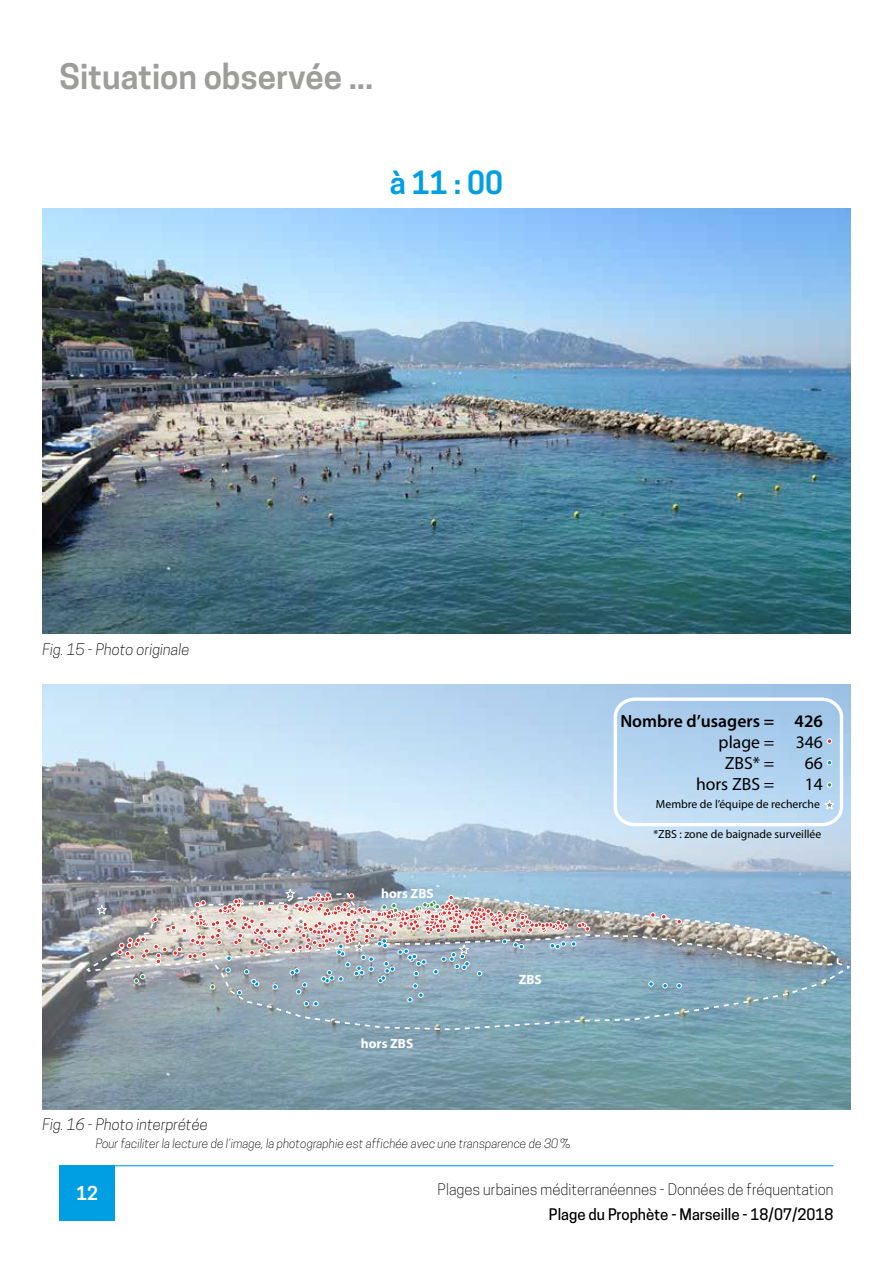
<style>
.page{position:relative;width:893px;height:1263px;background:#fff}
.page>*{position:absolute;margin:0;border:0;box-sizing:border-box;transform-origin:0 0}
.t1{font:600 33px "Cooper Hewitt";color:#9d9d9c}
.t2{font:600 30px "Cooper Hewitt";color:#009fe3}
.t3{font:600 18px "Cooper Hewitt";color:#fff}
.t4{font:17.7px/21.1px "Myriad Pro";color:#000;text-align:right}
.t5{font:600 17.7px "Myriad Pro";color:#000}
.t6{font:300 15px "Cooper Hewitt";color:#000}
.t7{font:italic 300 15px "Cooper Hewitt";color:#000}
.t8{font:500 15px "Cooper Hewitt";color:#000}
.t9{font:700 13.5px "Myriad Pro";color:#fff}
.t10{font:italic 300 12px "Cooper Hewitt";color:#000}
.t11{font:11.7px "Myriad Pro";color:#000}
</style>
<div class="page">
<div style="left:60px;top:1165px;width:55px;height:55px;background:#009fe3"></div>
<hr style="left:79px;top:1165px;width:754px;height:1px;background:#009fe3">
<img style="left:43px;top:208px;width:807px;height:426px">
<img style="left:43px;top:685px;width:807px;height:425px">
<img style="left:88px;top:888px;width:762px;height:143px">
<svg style="left:612px;top:696px;width:233px;height:132px;background:#b7d5ef"></svg>
<h1 class="t1" style="left:60px;top:57px;width:315px">Situation observée ...</h1>
<h2 class="t2" style="left:390px;top:165px;width:115px">à 11 : 00</h2>
<p class="t7" style="left:43px;top:640px;width:149px">Fig. 15 - Photo originale</p>
<p class="t9" style="left:381px;top:885px;width:54px">hors ZBS</p>
<p class="t9" style="left:361px;top:1035px;width:54px">hors ZBS</p>
<p class="t9" style="left:519px;top:970px;width:25px">ZBS</p>
<p class="t7" style="left:43px;top:1116px;width:167px">Fig. 16 - Photo interprétée</p>
<p class="t10" style="left:96px;top:1137px;width:476px">Pour faciliter la lecture de l’image, la photographie est affichée avec une transparence de 30%</p>
<h3 class="t5" style="left:620px;top:710px;width:155px">Nombre d’usagers =</h3>
<h3 class="t4" style="left:696px;top:731px;width:80px">plage =<br>ZBS* = hors ZBS =</h3>
<h3 class="t5" style="left:795px;top:710px;width:30px">426</h3>
<h3 class="t4" style="left:796px;top:731px;width:29px;text-align:center">346<br>66<br>14</h3>
<p class="t11" style="left:653px;top:827px;width:169px">*ZBS : zone de baignade surveillée</p>
<p class="t11" style="left:656px;top:797px;width:165px">Membre de l’équipe de recherche</p>
<h3 class="t3" style="left:76px;top:1182px;width:23px">12</h3>
<p class="t6" style="left:438px;top:1180px;width:397px">Plages urbaines méditerranéennes - Données de fréquentation</p>
<p class="t8" style="left:549px;top:1206px;width:286px">Plage du Prophète - Marseille - 18/07/2018</p>
</div>
